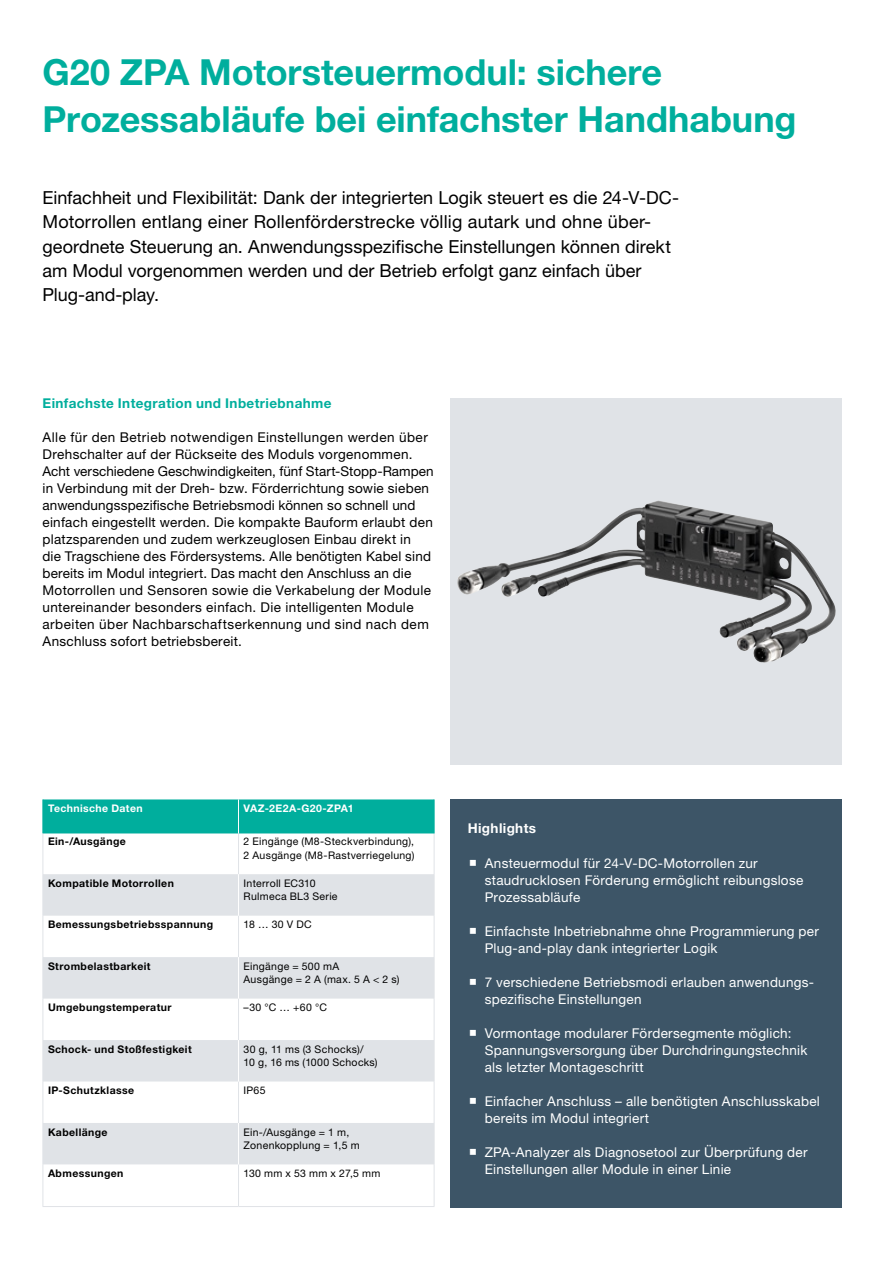
<style>
.page{position:relative;width:893px;height:1263px;background:#fff}
.page>*{position:absolute;margin:0;border:0;box-sizing:border-box;transform-origin:0 0}
.t1{font:700 36px/46.8px "Helvetica Neue LTW1 G";color:#00ae9d}
.t2{font:18px/24.3px "Helvetica Neue LTW1 G";color:#000}
.t3{font:13.5px/17px "Helvetica Neue LTW1 G";letter-spacing:.02em;color:#000}
.t4{font:13.5px/17px "Helvetica Neue LTW1 G";letter-spacing:.02em;color:#fff}
.t5{font:700 13.5px "Helvetica Neue LTW1 G";letter-spacing:.03em;color:#00ae9d}
.t6{font:700 13.5px "Helvetica Neue LTW1 G";letter-spacing:.03em;color:#fff}
.t7{font:10.5px/13.6px "Helvetica Neue LTW1 G";letter-spacing:.03em;color:#000}
.t8{font:700 10.5px "Helvetica Neue LTW1 G";letter-spacing:.035em;color:#000}
.t9{font:700 10.5px "Helvetica Neue LTW1 G";letter-spacing:.04em;color:#fff}
</style>
<div class="page">
<div style="left:451px;top:398px;width:391px;height:367px;background:#e0e3e7"></div>
<img style="left:457px;top:504px;width:328px;height:98px">
<div style="left:451px;top:799px;width:391px;height:409px;background:#3d5567"></div>
<div style="left:44px;top:799px;width:390px;height:34px;background:#00ae9d"></div>
<svg style="left:44px;top:874px;width:390px;height:290px;fill:#e0e3e7"></svg>
<hr style="left:43px;top:799px;width:1px;height:34px;background:#00ae9d">
<hr style="left:238px;top:799px;width:1px;height:34px;background:#fff">
<hr style="left:43px;top:833px;width:1px;height:41px;background:#e0e3e7">
<hr style="left:238px;top:833px;width:1px;height:41px;background:#e0e3e7">
<hr style="left:434px;top:833px;width:1px;height:41px;background:#e0e3e7">
<hr style="left:43px;top:874px;width:1px;height:42px;background:#e0e3e7">
<hr style="left:434px;top:874px;width:1px;height:42px;background:#e0e3e7">
<hr style="left:43px;top:916px;width:1px;height:41px;background:#e0e3e7">
<hr style="left:238px;top:916px;width:1px;height:41px;background:#e0e3e7">
<hr style="left:434px;top:916px;width:1px;height:41px;background:#e0e3e7">
<hr style="left:43px;top:957px;width:1px;height:41px;background:#e0e3e7">
<hr style="left:434px;top:957px;width:1px;height:41px;background:#e0e3e7">
<hr style="left:43px;top:998px;width:1px;height:42px;background:#e0e3e7">
<hr style="left:238px;top:998px;width:1px;height:42px;background:#e0e3e7">
<hr style="left:434px;top:998px;width:1px;height:42px;background:#e0e3e7">
<hr style="left:43px;top:1040px;width:1px;height:41px;background:#e0e3e7">
<hr style="left:434px;top:1040px;width:1px;height:41px;background:#e0e3e7">
<hr style="left:43px;top:1081px;width:1px;height:42px;background:#e0e3e7">
<hr style="left:238px;top:1081px;width:1px;height:42px;background:#e0e3e7">
<hr style="left:434px;top:1081px;width:1px;height:42px;background:#e0e3e7">
<hr style="left:43px;top:1123px;width:1px;height:41px;background:#e0e3e7">
<hr style="left:434px;top:1123px;width:1px;height:41px;background:#e0e3e7">
<hr style="left:43px;top:1164px;width:1px;height:42px;background:#e0e3e7">
<hr style="left:238px;top:1164px;width:1px;height:42px;background:#e0e3e7">
<hr style="left:434px;top:1164px;width:1px;height:42px;background:#e0e3e7">
<hr style="left:43px;top:1206px;width:195px;height:1px;background:#e0e3e7">
<hr style="left:238px;top:1206px;width:196px;height:1px;background:#e0e3e7">
<hr style="left:434px;top:799px;width:1px;height:34px;background:#00ae9d">
<hr style="left:238px;top:957px;width:1px;height:41px;background:#fff">
<hr style="left:238px;top:874px;width:1px;height:42px;background:#fff">
<hr style="left:238px;top:1040px;width:1px;height:41px;background:#fff">
<hr style="left:238px;top:1123px;width:1px;height:41px;background:#fff">
<h1 class="t1" style="left:43px;top:49px;width:755px">G20 ZPA Motorsteuermodul: sichere<br>Prozessabläufe bei einfachster Handhabung</h1>
<p class="t2" style="left:43px;top:185px;width:638px">Einfachheit und Flexibilität: Dank der integrierten Logik steuert es die 24-V-DC-Motorrollen entlang einer Rollenförderstrecke völlig autark und ohne über&shy;geordnete Steuerung an. Anwendungsspezifische Einstellungen können direkt am Modul vorgenommen werden und der Betrieb erfolgt ganz einfach über Plug-and-play.</p>
<p class="t5" style="left:43px;top:395px;width:291px">Einfachste Integration und Inbetriebnahme</p>
<p class="t3" style="left:43px;top:429px;width:393px">Alle für den Betrieb notwendigen Einstellungen werden über Drehschalter auf der Rückseite des Moduls vorgenommen.<br>Acht verschiedene Geschwindigkeiten, fünf Start-Stopp-Rampen in Verbindung mit der Dreh- bzw. Förderrichtung sowie sieben anwendungsspezifische Betriebsmodi können so schnell und einfach eingestellt werden. Die kompakte Bauform erlaubt den platzsparenden und zudem werkzeuglosen Einbau direkt in<br>die Tragschiene des Fördersystems. Alle benötigten Kabel sind bereits im Modul integriert. Das macht den Anschluss an die Motorrollen und Sensoren sowie die Verkabelung der Module untereinander besonders einfach. Die intelligenten Module arbeiten über Nachbarschaftserkennung und sind nach dem Anschluss sofort betriebsbereit.</p>
<p class="t9" style="left:48px;top:802px;width:96px">Technische Daten</p>
<p class="t9" style="left:244px;top:802px;width:112px">VAZ-2E2A-G20-ZPA1</p>
<p class="t8" style="left:48px;top:835px;width:79px">Ein-/Ausgänge</p>
<p class="t7" style="left:244px;top:835px;width:172px">2 Eingänge (M8-Steckverbindung),<br>2 Ausgänge (M8-Rastverriegelung)</p>
<p class="t8" style="left:48px;top:876px;width:127px">Kompatible Motorrollen</p>
<p class="t7" style="left:244px;top:876px;width:96px">Interroll EC310<br>Rulmeca BL3 Serie</p>
<p class="t8" style="left:48px;top:918px;width:167px">Bemessungsbetriebsspannung</p>
<p class="t7" style="left:244px;top:918px;width:70px">18 … 30 V DC</p>
<p class="t8" style="left:48px;top:959px;width:104px">Strombelastbarkeit</p>
<p class="t7" style="left:244px;top:959px;width:157px">Eingänge = 500 mA<br>Ausgänge = 2 A (max. 5 A &lt; 2 s)</p>
<p class="t8" style="left:48px;top:1001px;width:125px">Umgebungstemperatur</p>
<p class="t7" style="left:244px;top:1000px;width:85px">–30 °C … +60 °C</p>
<p class="t8" style="left:48px;top:1042px;width:145px">Schock- und Stoßfestigkeit</p>
<p class="t7" style="left:244px;top:1042px;width:136px">30 g, 11 ms (3 Schocks)/<br>10 g, 16 ms (1000 Schocks)</p>
<p class="t8" style="left:48px;top:1084px;width:88px">IP-Schutzklasse</p>
<p class="t7" style="left:244px;top:1083px;width:24px">IP65</p>
<p class="t8" style="left:48px;top:1125px;width:61px">Kabellänge</p>
<p class="t7" style="left:244px;top:1125px;width:118px">Ein-/Ausgänge = 1 m,<br>Zonenkopplung = 1,5 m</p>
<p class="t8" style="left:48px;top:1167px;width:77px">Abmessungen</p>
<p class="t7" style="left:244px;top:1166px;width:138px">130 mm x 53 mm x 27,5 mm</p>
<p class="t6" style="left:468px;top:820px;width:70px">Highlights</p>
<p class="t4" style="left:485px;top:854px;width:320px">Ansteuermodul für 24-V-DC-Motorrollen zur staudrucklosen Förderung ermöglicht reibungslose<br>Prozessabläufe</p>
<p class="t4" style="left:485px;top:922px;width:336px">Einfachste Inbetriebnahme ohne Programmierung per<br>Plug-and-play dank integrierter Logik</p>
<p class="t4" style="left:485px;top:973px;width:331px">7 verschiedene Betriebsmodi erlauben anwendungs&shy;spezifische Einstellungen</p>
<p class="t4" style="left:485px;top:1024px;width:324px">Vormontage modularer Fördersegmente möglich:<br>Spannungsversorgung über Durchdringungstechnik als letzter Montageschritt</p>
<p class="t4" style="left:485px;top:1092px;width:337px">Einfacher Anschluss – alle benötigten Anschlusskabel bereits im Modul integriert</p>
<p class="t4" style="left:485px;top:1143px;width:324px">ZPA-Analyzer als Diagnosetool zur Überprüfung der<br>Einstellungen aller Module in einer Linie</p>
</div>
